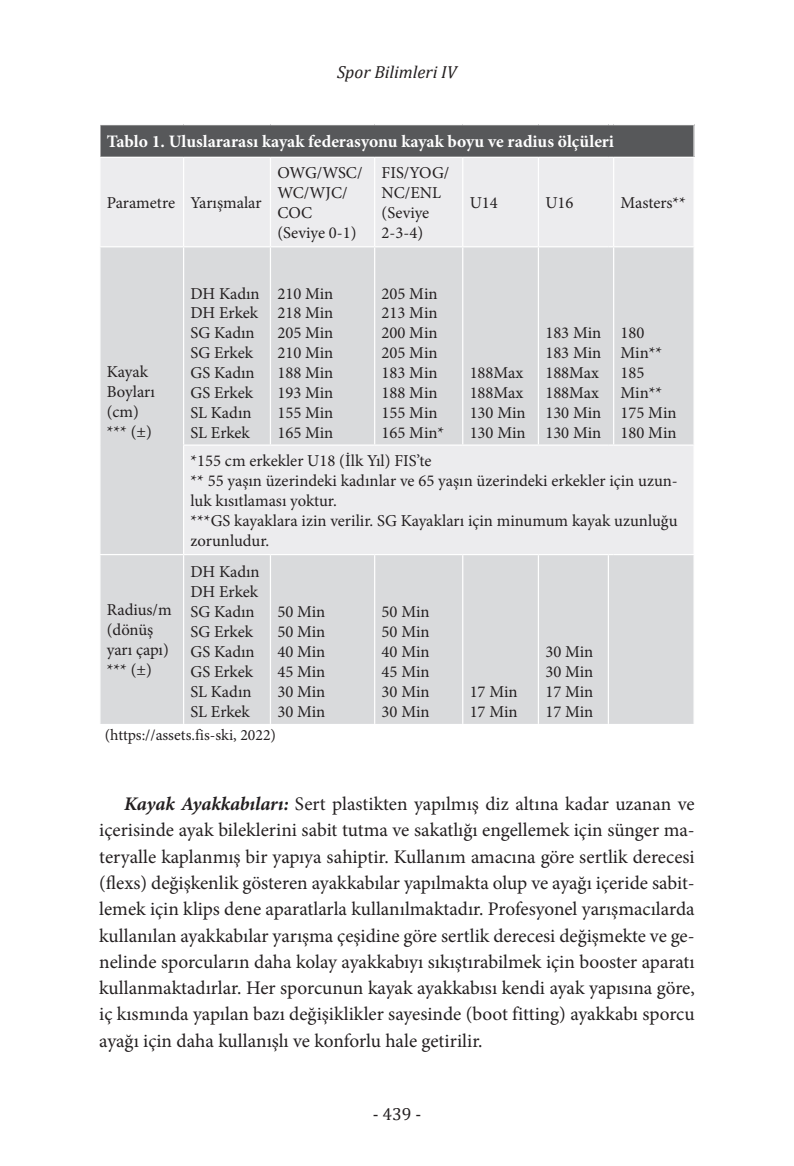
<style>
.page{position:relative;width:794px;height:1166px;background:#fff}
.page>*{position:absolute;margin:0;border:0;box-sizing:border-box;transform-origin:0 0}
.t1{font:19.25px/26.2px "Minion Pro";color:#231f20;text-align:justify}
.t2{font:700 17.5px "Minion Pro";color:#fff}
.t3{font:italic 17.5px "Cambria";color:#231f20}
.t4{font:17.5px "Cambria";color:#231f20}
.t5{font:16.62px/19.9px "Minion Pro";color:#231f20}
.t6{font:15.75px "Minion Pro";color:#231f20}
.s1{font-weight:700;font-style:italic}
</style>
<div class="page">
<div style="left:100px;top:125px;width:594px;height:32px;background:#57585a"></div>
<div style="left:101px;top:158px;width:592px;height:88px;background:#ececee"></div>
<svg style="left:100px;top:247px;width:593px;height:477px;background:#dcdddf"></svg>
<hr style="left:183px;top:158px;width:1px;height:88px;background:#fff">
<hr style="left:270px;top:158px;width:1px;height:88px;background:#fff">
<hr style="left:374px;top:158px;width:1px;height:88px;background:#fff">
<hr style="left:462px;top:158px;width:1px;height:88px;background:#fff">
<hr style="left:538px;top:158px;width:1px;height:88px;background:#fff">
<hr style="left:613px;top:158px;width:1px;height:88px;background:#fff">
<hr style="left:183px;top:247px;width:1px;height:197px;background:#fff">
<hr style="left:270px;top:247px;width:1px;height:197px;background:#fff">
<hr style="left:374px;top:247px;width:1px;height:197px;background:#fff">
<hr style="left:462px;top:247px;width:1px;height:197px;background:#fff">
<hr style="left:538px;top:247px;width:1px;height:197px;background:#fff">
<hr style="left:613px;top:247px;width:1px;height:197px;background:#fff">
<hr style="left:183px;top:444px;width:87px;height:2px;background:#fff">
<hr style="left:183px;top:446px;width:1px;height:108px;background:#fff">
<hr style="left:270px;top:444px;width:105px;height:2px;background:#fff">
<hr style="left:375px;top:444px;width:88px;height:2px;background:#fff">
<hr style="left:463px;top:444px;width:75px;height:2px;background:#fff">
<hr style="left:538px;top:444px;width:70px;height:2px;background:#fff">
<hr style="left:613px;top:444px;width:81px;height:2px;background:#fff">
<hr style="left:99px;top:554px;width:85px;height:1px;background:#fff">
<hr style="left:184px;top:554px;width:86px;height:1px;background:#fff">
<hr style="left:183px;top:555px;width:1px;height:169px;background:#fff">
<hr style="left:270px;top:554px;width:105px;height:1px;background:#fff">
<hr style="left:270px;top:555px;width:1px;height:169px;background:#fff">
<hr style="left:375px;top:554px;width:88px;height:1px;background:#fff">
<hr style="left:374px;top:555px;width:1px;height:169px;background:#fff">
<hr style="left:463px;top:554px;width:75px;height:1px;background:#fff">
<hr style="left:462px;top:555px;width:1px;height:169px;background:#fff">
<hr style="left:538px;top:554px;width:70px;height:1px;background:#fff">
<hr style="left:538px;top:555px;width:1px;height:169px;background:#fff">
<hr style="left:608px;top:555px;width:1px;height:169px;background:#fff">
<hr style="left:613px;top:554px;width:81px;height:1px;background:#fff">
<hr style="left:693px;top:125px;width:1px;height:32px;background:#fff">
<p class="t3" style="left:337px;top:59px;width:121px">Spor Bilimleri IV</p>
<p class="t2" style="left:107px;top:129px;width:509px">Tablo 1. Uluslararası kayak federasyonu kayak boyu ve radius ölçüleri</p>
<p class="t5" style="left:107px;top:193px;width:156px">Parametre Yarışmalar</p>
<p class="t5" style="left:277px;top:163px;width:87px">OWG/WSC/<br>WC/WJC/<br>COC (Seviye 0-1)</p>
<p class="t5" style="left:381px;top:163px;width:69px">FIS/YOG/<br>NC/ENL (Seviye<br>2-3-4)</p>
<p class="t5" style="left:470px;top:193px;width:30px">U14</p>
<p class="t5" style="left:545px;top:193px;width:30px">U16</p>
<p class="t5" style="left:620px;top:193px;width:67px">Masters**</p>
<p class="t5" style="left:107px;top:362px;width:50px">Kayak<br>Boyları (cm) *** (±)</p>
<p class="t5" style="left:107px;top:600px;width:66px">Radius/m (dönüş yarı çapı) *** (±)</p>
<p class="t5" style="left:190px;top:283px;width:71px">DH Kadın<br>DH Erkek<br>SG Kadın<br>SG Erkek<br>GS Kadın<br>GS Erkek<br>SL Kadın<br>SL Erkek</p>
<p class="t5" style="left:277px;top:283px;width:57px;text-align:justify">210 Min 218 Min 205 Min 210 Min 188 Min 193 Min 155 Min 165 Min</p>
<p class="t5" style="left:381px;top:283px;width:64px">205 Min<br>213 Min<br>200 Min<br>205 Min<br>183 Min<br>188 Min<br>155 Min<br>165 Min*</p>
<p class="t5" style="left:545px;top:323px;width:57px">183 Min<br>183 Min<br>188Max<br>188Max<br>130 Min<br>130 Min</p>
<p class="t5" style="left:620px;top:323px;width:57px">180<br>Min**<br>185<br>Min**<br>175 Min<br>180 Min</p>
<p class="t5" style="left:190px;top:451px;width:489px">*155 cm erkekler U18 (İlk Yıl) FIS’te<br>** 55 yaşın üzerindeki kadınlar ve 65 yaşın üzerindeki erkekler için uzun&shy;luk kısıtlaması yoktur.<br>***GS kayaklara izin verilir. SG Kayakları için minumum kayak uzunluğu zorunludur.</p>
<p class="t5" style="left:470px;top:363px;width:57px">188Max<br>188Max<br>130 Min<br>130 Min</p>
<p class="t5" style="left:190px;top:562px;width:71px">DH Kadın<br>DH Erkek<br>SG Kadın<br>SG Erkek<br>GS Kadın<br>GS Erkek<br>SL Kadın<br>SL Erkek</p>
<p class="t5" style="left:277px;top:602px;width:49px;text-align:justify">50 Min 50 Min 40 Min 45 Min 30 Min 30 Min</p>
<p class="t5" style="left:381px;top:602px;width:49px;text-align:justify">50 Min 50 Min 40 Min 45 Min 30 Min 30 Min</p>
<p class="t5" style="left:470px;top:682px;width:49px">17 Min<br>17 Min</p>
<p class="t5" style="left:545px;top:642px;width:49px;text-align:justify">30 Min 30 Min 17 Min 17 Min</p>
<p class="t6" style="left:105px;top:725px;width:173px">(https://assets.fis-ski, 2022)</p>
<p class="t1" style="left:99px;top:791px;width:597px;text-indent:25px"><span class="s1">Kayak Ayakkabıları:</span> Sert plastikten yapılmış diz altına kadar uzanan ve içerisinde ayak bileklerini sabit tutma ve sakatlığı engellemek için sünger ma&shy;teryalle kaplanmış bir yapıya sahiptir. Kullanım amacına göre sertlik derecesi (flexs) değişkenlik gösteren ayakkabılar yapılmakta olup ve ayağı içeride sabit&shy;lemek için klips dene aparatlarla kullanılmaktadır. Profesyonel yarışmacılarda kullanılan ayakkabılar yarışma çeşidine göre sertlik derecesi değişmekte ve ge&shy;nelinde sporcuların daha kolay ayakkabıyı sıkıştırabilmek için booster aparatı kullanmaktadırlar. Her sporcunun kayak ayakkabısı kendi ayak yapısına göre, iç kısmında yapılan bazı değişiklikler sayesinde (boot fitting) ayakkabı sporcu ayağı için daha kullanışlı ve konforlu hale getirilir.</p>
<p class="t4" style="left:373px;top:1104px;width:50px">- 439 -</p>
</div>
